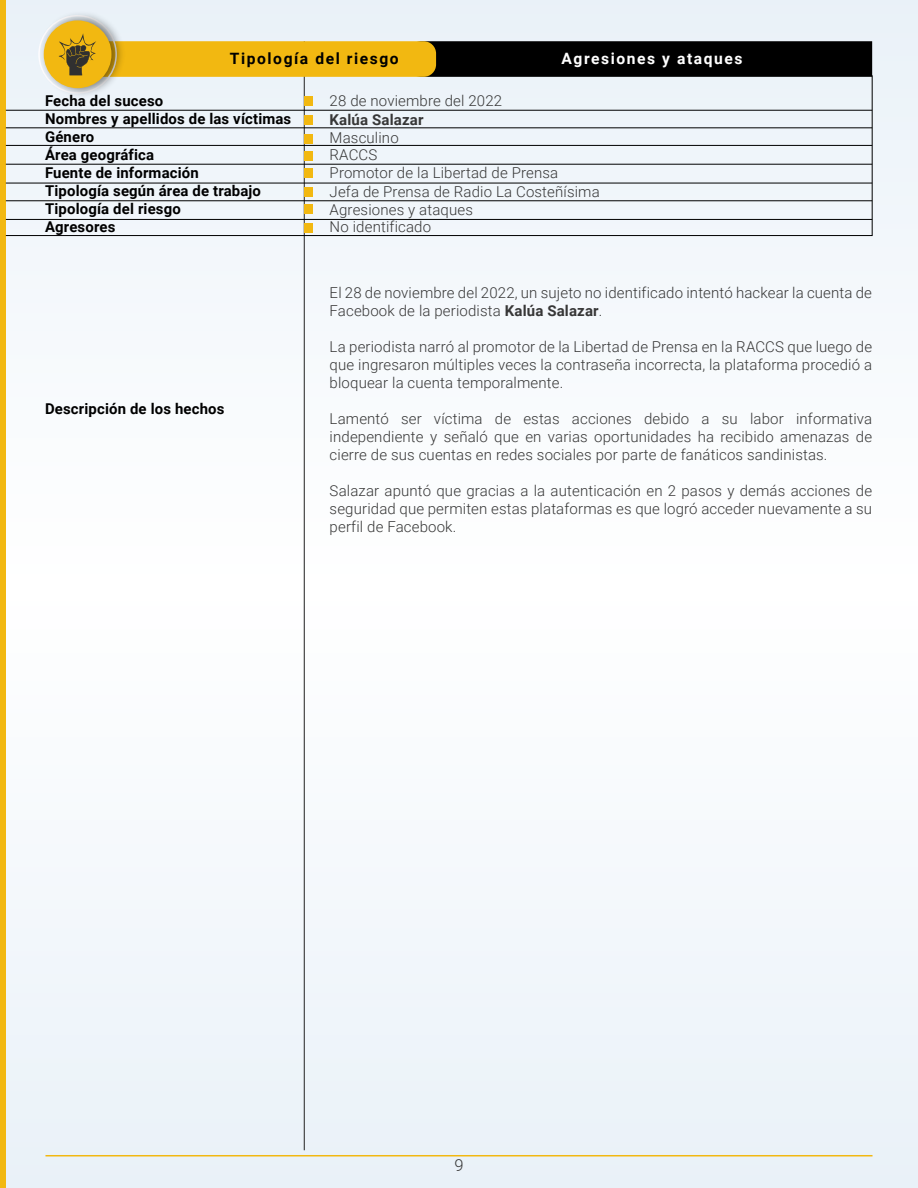
<style>
.page{position:relative;width:918px;height:1188px;background:#f6f9fc}
.page>*{position:absolute;margin:0;border:0;box-sizing:border-box;transform-origin:0 0}
.t1{font:300 16.5px "Roboto";color:#373737}
.t2{font:700 15.6px "Roboto";letter-spacing:.1em;color:#fff}
.t3{font:700 15.6px "Roboto";letter-spacing:.1em;color:#000}
.t4{font:300 15px/18px "Roboto";letter-spacing:.01em;color:#373737;text-align:justify}
.t5{font:700 15px "Roboto";letter-spacing:.01em;color:#373737}
.t6{font:700 14.85px/17.9px "Roboto";letter-spacing:.01em;color:#000}
.s1{font-weight:700}
</style>
<div class="page">
<hr style="left:304px;top:41px;width:1px;height:1109px;background:#373737">
<div style="left:427px;top:41px;width:445px;height:34px;background:#000"></div>
<div style="left:83px;top:41px;width:353px;height:36px;background:#f2b811;border-radius:12px"></div>
<div style="left:0;top:0;width:6px;height:1188px;background:#f2b811"></div>
<hr style="left:45px;top:1155px;width:828px;height:1px;background:#f2b811">
<svg style="left:6px;top:75px;width:866px;height:161px"></svg>
<img style="left:34px;top:7px;width:95px;height:94px">
<div style="left:44px;top:20px;width:67px;height:68px;background:#f2b811;border-radius:50%"></div>
<svg style="left:59px;top:33px;width:37px;height:42px"></svg>
<p class="t3" style="left:230px;top:52px;width:170px">Tipología del riesgo</p>
<p class="t2" style="left:562px;top:52px;width:183px">Agresiones y ataques</p>
<p class="t6" style="left:45px;top:93px;width:248px">Fecha del suceso<br>Nombres y apellidos de las víctimas<br>Género<br>Área geográfica<br>Fuente de información<br>Tipología según área de trabajo<br>Tipología del riesgo<br>Agresores</p>
<p class="t4" style="left:330px;top:93px;width:174px">28 de noviembre del 2022</p>
<p class="t5" style="left:330px;top:114px;width:95px">Kalúa Salazar</p>
<p class="t4" style="left:330px;top:147px;width:272px;line-height:18.5px;text-align:left">RACCS<br>Promotor de la Libertad de Prensa<br>Jefa de Prensa de Radio La Costeñísima<br>Agresiones y ataques</p>
<p class="t4" style="left:330px;top:219px;width:103px">No identificado</p>
<p class="t4" style="left:330px;top:130px;width:71px">Masculino</p>
<p class="t6" style="left:45px;top:401px;width:181px">Descripción de los hechos</p>
<p class="t4" style="left:330px;top:285px;width:544px">El 28 de noviembre del 2022, un sujeto no identificado intentó hackear la cuenta de<br>Facebook de la periodista <span class="s1">Kalúa Salazar</span>.</p>
<p class="t4" style="left:330px;top:339px;width:544px">La periodista narró al promotor de la Libertad de Prensa en la RACCS que luego de que ingresaron múltiples veces la contraseña incorrecta, la plataforma procedió a bloquear la cuenta temporalmente.</p>
<p class="t4" style="left:330px;top:411px;width:544px">Lamentó ser víctima de estas acciones debido a su labor informativa independiente y señaló que en varias oportunidades ha recibido amenazas de cierre de sus cuentas en redes sociales por parte de fanáticos sandinistas.</p>
<p class="t4" style="left:330px;top:483px;width:544px">Salazar apuntó que gracias a la autenticación en 2 pasos y demás acciones de seguridad que permiten estas plataformas es que logró acceder nuevamente a su perfil de Facebook.</p>
<p class="t1" style="left:454px;top:1157px;width:11px">9</p>
</div>
